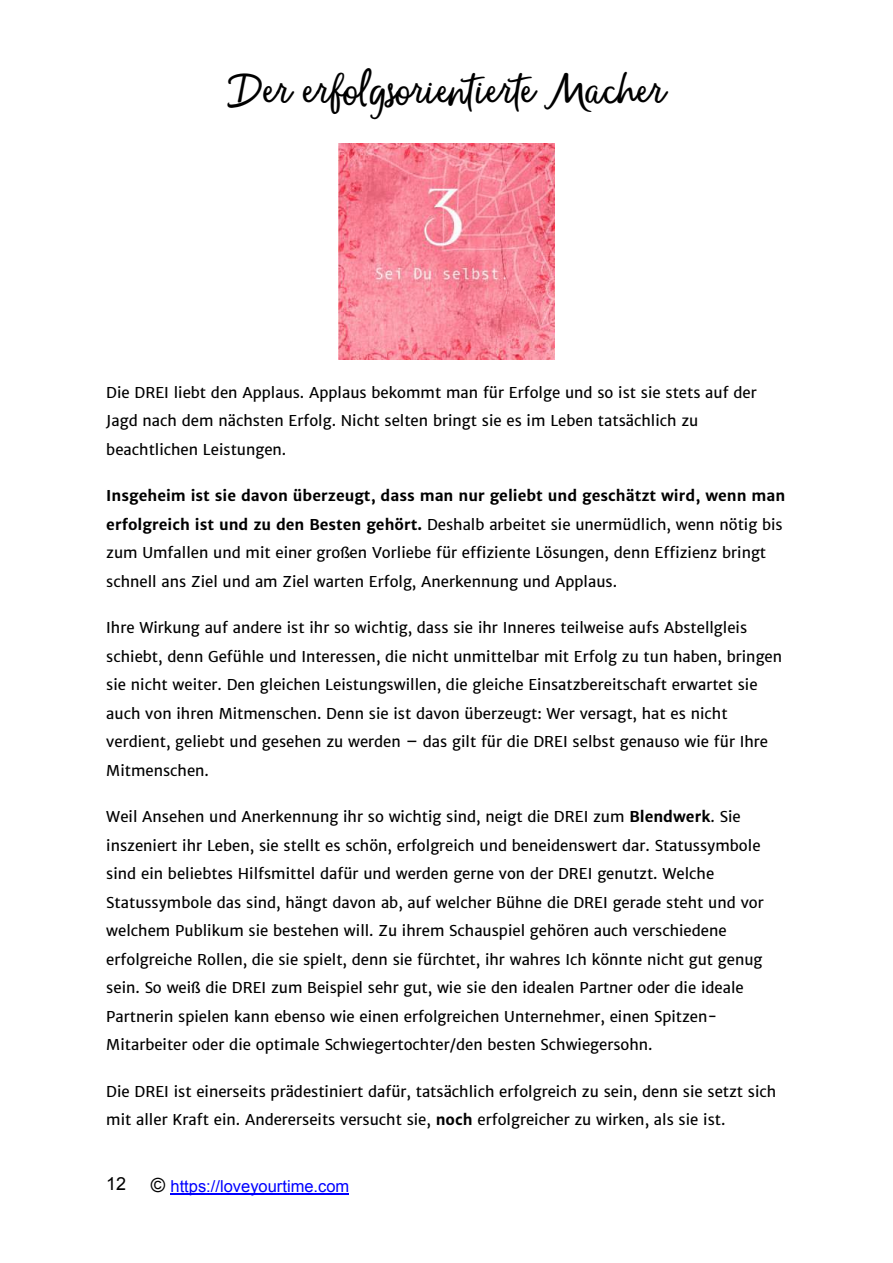
<style>
.page{position:relative;width:893px;height:1263px;background:#fff}
.page>*{position:absolute;margin:0;border:0;box-sizing:border-box;transform-origin:0 0}
.t1{font:45px "Money Penny Script";color:#000}
.t2{font:18px "Arial";color:#000}
.t3{font:16.5px "Arial";color:#00f}
.t4{font:15px/28.5px "Merriweather Sans";color:#000}
.s1{font-weight:700}
.s2{font-size:19.5px;color:#000}
</style>
<div class="page">
<hr style="left:171px;top:1193px;width:178px;height:1px;background:#00f">
<img style="left:338px;top:143px;width:217px;height:217px">
<h1 class="t1" style="left:229px;top:61px;width:437px">Der erfolgsorientierte Macher</h1>
<p class="t4" style="left:106px;top:378px;width:652px">Die DREI liebt den Applaus. Applaus bekommt man für Erfolge und so ist sie stets auf der<br>Jagd nach dem nächsten Erfolg. Nicht selten bringt sie es im Leben tatsächlich zu beachtlichen Leistungen.</p>
<p class="t4" style="left:106px;top:482px;width:681px"><span class="s1">Insgeheim ist sie davon überzeugt, dass man nur geliebt und geschätzt wird, wenn man erfolgreich ist und zu den Besten gehört.</span> Deshalb arbeitet sie unermüdlich, wenn nötig bis zum Umfallen und mit einer großen Vorliebe für effiziente Lösungen, denn Effizienz bringt schnell ans Ziel und am Ziel warten Erfolg, Anerkennung und Applaus.</p>
<p class="t4" style="left:106px;top:614px;width:677px">Ihre Wirkung auf andere ist ihr so wichtig, dass sie ihr Inneres teilweise aufs Abstellgleis schiebt, denn Gefühle und Interessen, die nicht unmittelbar mit Erfolg zu tun haben, bringen sie nicht weiter. Den gleichen Leistungswillen, die gleiche Einsatzbereitschaft erwartet sie auch von ihren Mitmenschen. Denn sie ist davon überzeugt: Wer versagt, hat es nicht verdient, geliebt und gesehen zu werden – das gilt für die DREI selbst genauso wie für Ihre Mitmenschen.</p>
<p class="t4" style="left:106px;top:803px;width:659px">Weil Ansehen und Anerkennung ihr so wichtig sind, neigt die DREI zum <span class="s1">Blendwerk</span>. Sie inszeniert ihr Leben, sie stellt es schön, erfolgreich und beneidenswert dar. Statussymbole sind ein beliebtes Hilfsmittel dafür und werden gerne von der DREI genutzt. Welche Statussymbole das sind, hängt davon ab, auf welcher Bühne die DREI gerade steht und vor welchem Publikum sie bestehen will. Zu ihrem Schauspiel gehören auch verschiedene erfolgreiche Rollen, die sie spielt, denn sie fürchtet, ihr wahres Ich könnte nicht gut genug sein. So weiß die DREI zum Beispiel sehr gut, wie sie den idealen Partner oder die ideale Partnerin spielen kann ebenso wie einen erfolgreichen Unternehmer, einen Spitzen-Mitarbeiter oder die optimale Schwiegertochter/den besten Schwiegersohn.</p>
<p class="t4" style="left:106px;top:1077px;width:671px">Die DREI ist einerseits prädestiniert dafür, tatsächlich erfolgreich zu sein, denn sie setzt sich mit aller Kraft ein. Andererseits versucht sie, <span class="s1">noch</span> erfolgreicher zu wirken, als sie ist.</p>
<p class="t2" style="left:106px;top:1177px;width:22px">12</p>
<p class="t3" style="left:151px;top:1179px;width:200px"><span class="s2">©</span> https://loveyourtime.com</p>
</div>
